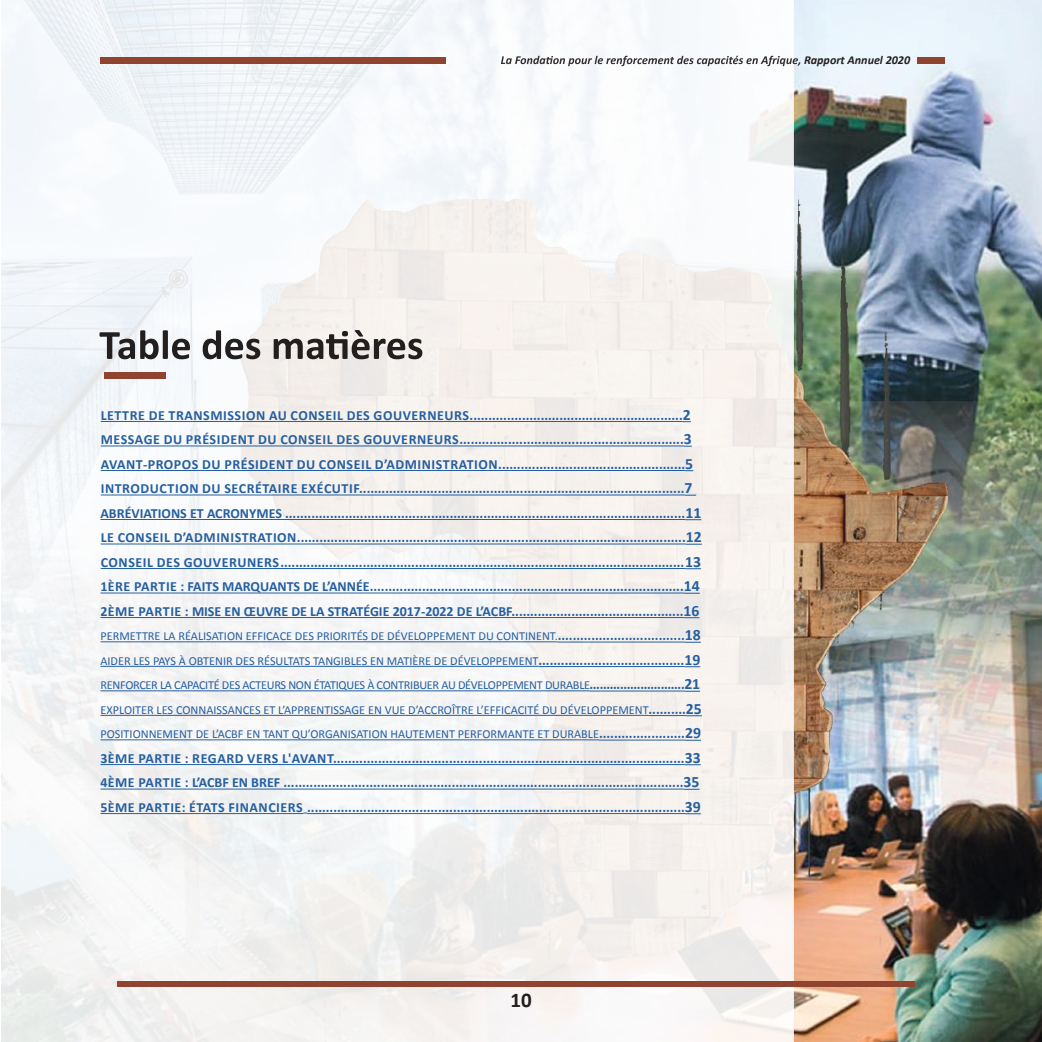
<style>
.page{position:relative;width:1042px;height:1042px;background:#fff}
.page>*{position:absolute;margin:0;border:0;box-sizing:border-box;transform-origin:0 0}
.t1{font:700 21px "Calibri";color:#241f1f}
.t2{font:700 14px/24.5px "Calibri";letter-spacing:.04em;color:#255fa0}
.t3{font:12.25px/24.5px "Calibri";color:#255fa0}
.t4{font:italic 700 12.08px "Calibri";color:#241f1f}
.s1{font-size:15.75px}
.s2{font-weight:700;font-size:14px}
.s3{font-weight:700;font-size:15.75px}
</style>
<div class="page">
<img style="left:794px;top:0;width:248px;height:1042px">
<div style="left:1px;top:1px;width:792px;height:1040px;background:#f6f4f3"></div>
<svg style="left:99px;top:330px;width:323px;height:29px"></svg>
<div style="left:104px;top:372px;width:61px;height:6px;background:#904430"></div>
<hr style="left:101px;top:421px;width:582px;height:1px;background:#255fa0">
<hr style="left:101px;top:445px;width:583px;height:1px;background:#255fa0">
<hr style="left:101px;top:470px;width:584px;height:1px;background:#255fa0">
<hr style="left:101px;top:494px;width:583px;height:1px;background:#255fa0">
<svg style="left:684px;top:495px;width:12px;height:1px"></svg>
<hr style="left:100px;top:519px;width:585px;height:1px;background:#255fa0">
<svg style="left:685px;top:519px;width:16px;height:1px"></svg>
<hr style="left:101px;top:543px;width:585px;height:1px;background:#255fa0">
<svg style="left:686px;top:544px;width:16px;height:1px"></svg>
<hr style="left:101px;top:568px;width:584px;height:1px;background:#255fa0">
<svg style="left:685px;top:568px;width:16px;height:1px"></svg>
<hr style="left:100px;top:592px;width:584px;height:1px;background:#255fa0">
<svg style="left:684px;top:593px;width:16px;height:1px"></svg>
<hr style="left:100px;top:617px;width:583px;height:1px;background:#255fa0">
<svg style="left:683px;top:617px;width:16px;height:1px"></svg>
<hr style="left:100px;top:641px;width:458px;height:1px;background:#255fa0">
<hr style="left:558px;top:641px;width:127px;height:1px;background:#255fa0">
<svg style="left:685px;top:642px;width:16px;height:1px"></svg>
<hr style="left:100px;top:666px;width:438px;height:1px;background:#255fa0">
<hr style="left:538px;top:666px;width:146px;height:1px;background:#255fa0">
<svg style="left:684px;top:666px;width:16px;height:1px"></svg>
<hr style="left:100px;top:690px;width:489px;height:1px;background:#255fa0">
<hr style="left:589px;top:690px;width:95px;height:1px;background:#255fa0">
<svg style="left:684px;top:691px;width:16px;height:1px"></svg>
<hr style="left:100px;top:715px;width:548px;height:1px;background:#255fa0">
<hr style="left:648px;top:715px;width:38px;height:1px;background:#255fa0">
<svg style="left:686px;top:715px;width:16px;height:1px"></svg>
<hr style="left:100px;top:739px;width:499px;height:1px;background:#255fa0">
<hr style="left:599px;top:739px;width:86px;height:1px;background:#255fa0">
<svg style="left:685px;top:740px;width:16px;height:1px"></svg>
<hr style="left:100px;top:764px;width:585px;height:1px;background:#255fa0">
<svg style="left:685px;top:764px;width:16px;height:1px"></svg>
<hr style="left:100px;top:788px;width:583px;height:1px;background:#255fa0">
<svg style="left:683px;top:789px;width:16px;height:1px"></svg>
<hr style="left:100px;top:813px;width:203px;height:1px;background:#255fa0">
<hr style="left:307px;top:813px;width:378px;height:1px;background:#255fa0">
<svg style="left:685px;top:813px;width:16px;height:1px"></svg>
<div style="left:117px;top:981px;width:798px;height:5px;background:#904430"></div>
<div style="left:917px;top:57px;width:27px;height:7px;background:#904430"></div>
<div style="left:100px;top:57px;width:346px;height:7px;background:#904430"></div>
<svg style="left:501px;top:56px;width:299px;height:10px"></svg>
<p class="t4" style="left:804px;top:51px;width:108px">Rapport Annuel 2020</p>
<p class="t2" style="left:100px;top:402px;width:603px">LETTRE DE TRANSMISSION AU CONSEIL DES GOUVERNEURS.........................................................<span class="s1">2<br></span>MESSAGE DU PRÉSIDENT DU CONSEIL DES GOUVERNEURS............................................................<span class="s1">3<br></span>AVANT-PROPOS DU PRÉSIDENT DU CONSEIL D’ADMINISTRATION..................................................<span class="s1">5<br></span>INTRODUCTION DU SECRÉTAIRE EXÉCUTIF.......................................................................................<span class="s1">7<br></span>ABRÉVIATIONS ET ACRONYMES ...........................................................................................................<span class="s1">11<br></span>LE CONSEIL D’ADMINISTRATION........................................................................................................<span class="s1">12<br></span>CONSEIL DES GOUVERUNERS............................................................................................................<span class="s1">13<br></span>1ÈRE PARTIE : FAITS MARQUANTS DE L’ANNÉE....................................................................................<span class="s1">14<br></span>2ÈME PARTIE : MISE EN ŒUVRE DE LA STRATÉGIE 2017-2022 DE L’ACBF..............................................<span class="s1">16</span></p>
<p class="t3" style="left:100px;top:623px;width:603px">PERMETTRE LA RÉALISATION EFFICACE DES PRIORITÉS DE DÉVELOPPEMENT DU CONTINENT.<span class="s2">..................................</span><span class="s3">18<br></span>AIDER LES PAYS À OBTENIR DES RÉSULTATS TANGIBLES EN MATIÈRE DE DÉVELOPPEMENT<span class="s2">.......................................</span><span class="s3">19<br></span>RENFORCER LA CAPACITÉ DES ACTEURS NON ÉTATIQUES À CONTRIBUER AU DÉVELOPPEMENT DURABLE<span class="s2">............................</span><span class="s3">21<br></span>EXPLOITER LES CONNAISSANCES ET L’APPRENTISSAGE EN VUE D’ACCROÎTRE L’EFFICACITÉ DU DÉVELOPPEMENT<span class="s2">..........</span><span class="s3">25<br></span>POSITIONNEMENT DE L’ACBF EN TANT QU’ORGANISATION HAUTEMENT PERFORMANTE ET DURABLE<span class="s2">.......................</span><span class="s3">29</span></p>
<p class="t2" style="left:100px;top:745px;width:602px;text-align:justify">3ÈME PARTIE : REGARD VERS L'AVANT..............................................................................................<span class="s1">33<br></span>4ÈME PARTIE : L’ACBF EN BREF ...........................................................................................................<span class="s1">35<br></span>5ÈME PARTIE: ÉTATS FINANCIERS .....................................................................................................<span class="s1">39</span></p>
<h1 class="t1" style="left:510px;top:985px;width:23px">10</h1>
</div>
